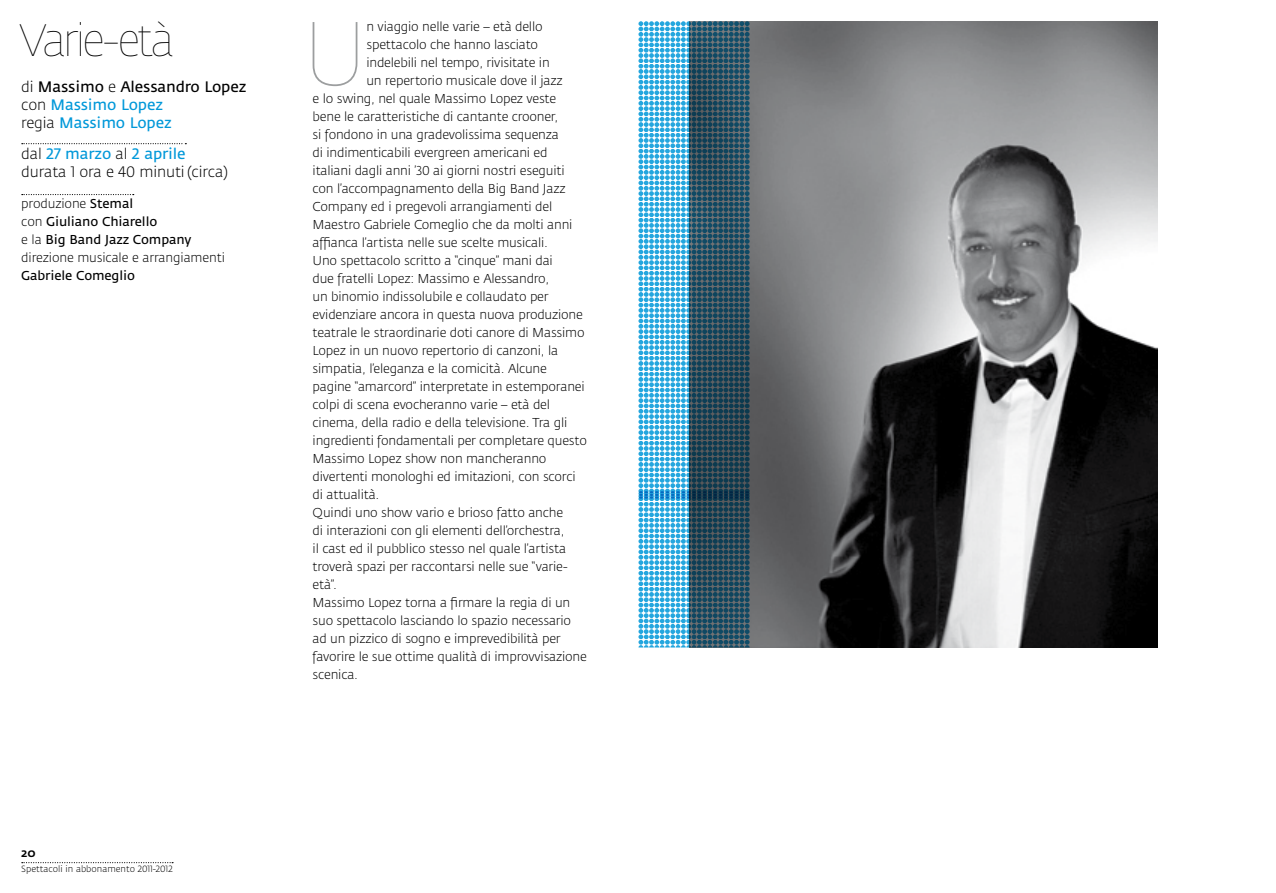
<style>
.page{position:relative;width:1276px;height:893px;background:#fff}
.page>*{position:absolute;margin:0;border:0;box-sizing:border-box;transform-origin:0 0}
.t1{font:89.1px "Fe Sa Dis Hairline";color:#9c9e9f}
.t2{font:45px "Fe Sa Dis Hairline";letter-spacing:-.015em;color:#000}
.t3{font:15px/18px "Fedra Sans";letter-spacing:-.01em;color:#0098d9}
.t4{font:300 15px/18px "Fedra Sans";letter-spacing:-.01em;color:#000}
.t5{font:300 12.75px/18px "Fedra Sans";letter-spacing:-.015em;color:#000}
.t6{font:12.75px "Fedra Sans";letter-spacing:-.01em;color:#000}
.t7{font:12px "Fedra Sans Medium SC";color:#000}
.t8{font:300 9px "Fedra Sans";color:#000}
.s1{font-weight:300;color:#000}
.s2{color:#000}
.s3{font-weight:400;color:#0098d9}
.s4{font-weight:400}
</style>
<div class="page">
<svg style="left:22px;top:862px;width:151px;height:1px"></svg>
<svg style="left:22px;top:143px;width:164px;height:1px"></svg>
<svg style="left:22px;top:194px;width:112px;height:1px"></svg>
<img style="left:749px;top:21px;width:408px;height:626px">
<svg style="left:638px;top:21px;width:111px;height:470px;background:#4f879f"></svg>
<svg style="left:638px;top:491px;width:111px;height:156px;background:#4d849d"></svg>
<h2 class="t2" style="left:21px;top:16px;width:154px">Varie-età</h2>
<p class="t3" style="left:21px;top:79px;width:227px"><span class="s1">di</span> <span class="s2">Massimo</span> <span class="s1">e</span> <span class="s2">Alessandro Lopez </span><span class="s1">con</span> Massimo Lopez<br><span class="s1">regia</span> Massimo Lopez</p>
<p class="t4" style="left:21px;top:145px;width:208px">dal <span class="s3">27 marzo</span> al <span class="s3">2 aprile </span>durata 1 ora e 40 minuti (circa)</p>
<p class="t5" style="left:21px;top:195px;width:205px">produzione <span class="s4">Stemal<br></span>con <span class="s4">Giuliano Chiarello<br></span>e la <span class="s4">Big Band Jazz Company </span>direzione musicale e arrangiamenti</p>
<p class="t6" style="left:21px;top:268px;width:115px">Gabriele Comeglio</p>
<h1 class="t1" style="left:305px;top:4px;width:61px">U</h1>
<p class="t5" style="left:366px;top:18px;width:178px">n viaggio nelle varie – età dello</p>
<p class="t5" style="left:366px;top:36px;width:173px">spettacolo che hanno lasciato</p>
<p class="t5" style="left:366px;top:54px;width:185px">indelebili nel tempo, rivisitate in</p>
<p class="t5" style="left:366px;top:72px;width:198px">un repertorio musicale dove il jazz</p>
<p class="t5" style="left:313px;top:90px;width:245px">e lo swing, nel quale Massimo Lopez veste</p>
<p class="t5" style="left:313px;top:108px;width:247px">bene le caratteristiche di cantante crooner,</p>
<p class="t5" style="left:313px;top:126px;width:248px">si fondono in una gradevolissima sequenza</p>
<p class="t5" style="left:313px;top:144px;width:236px">di indimenticabili evergreen americani ed</p>
<p class="t5" style="left:313px;top:162px;width:253px">italiani dagli anni ’30 ai giorni nostri eseguiti</p>
<p class="t5" style="left:313px;top:180px;width:254px">con l’accompagnamento della Big Band Jazz</p>
<p class="t5" style="left:313px;top:198px;width:241px">Company ed i pregevoli arrangiamenti del</p>
<p class="t5" style="left:313px;top:216px;width:261px">Maestro Gabriele Comeglio che da molti anni</p>
<p class="t5" style="left:313px;top:234px;width:237px">affianca l’artista nelle sue scelte musicali.</p>
<p class="t5" style="left:313px;top:252px;width:242px">Uno spettacolo scritto a “cinque” mani dai</p>
<p class="t5" style="left:313px;top:270px;width:238px">due fratelli Lopez: Massimo e Alessandro,</p>
<p class="t5" style="left:313px;top:288px;width:237px">un binomio indissolubile e collaudato per</p>
<p class="t5" style="left:313px;top:306px;width:272px">evidenziare ancora in questa nuova produzione</p>
<p class="t5" style="left:313px;top:324px;width:273px">teatrale le straordinarie doti canore di Massimo</p>
<p class="t5" style="left:313px;top:342px;width:247px">Lopez in un nuovo repertorio di canzoni, la</p>
<p class="t5" style="left:313px;top:360px;width:236px">simpatia, l’eleganza e la comicità. Alcune</p>
<p class="t5" style="left:313px;top:378px;width:274px">pagine “amarcord” interpretate in estemporanei</p>
<p class="t5" style="left:313px;top:396px;width:239px">colpi di scena evocheranno varie – età del</p>
<p class="t5" style="left:313px;top:414px;width:256px">cinema, della radio e della televisione. Tra gli</p>
<p class="t5" style="left:313px;top:432px;width:276px">ingredienti fondamentali per completare questo</p>
<p class="t5" style="left:313px;top:450px;width:235px">Massimo Lopez show non mancheranno</p>
<p class="t5" style="left:313px;top:468px;width:265px">divertenti monologhi ed imitazioni, con scorci</p>
<p class="t5" style="left:313px;top:486px;width:68px">di attualità.</p>
<p class="t5" style="left:313px;top:504px;width:252px">Quindi uno show vario e brioso fatto anche</p>
<p class="t5" style="left:313px;top:522px;width:253px">di interazioni con gli elementi dell’orchestra,</p>
<p class="t5" style="left:313px;top:540px;width:255px">il cast ed il pubblico stesso nel quale l’artista</p>
<p class="t5" style="left:313px;top:558px;width:257px">troverà spazi per raccontarsi nelle sue “varie-</p>
<p class="t5" style="left:313px;top:576px;width:26px">età”.</p>
<p class="t5" style="left:313px;top:594px;width:259px">Massimo Lopez torna a firmare la regia di un</p>
<p class="t5" style="left:313px;top:612px;width:260px">suo spettacolo lasciando lo spazio necessario</p>
<p class="t5" style="left:313px;top:630px;width:250px">ad un pizzico di sogno e imprevedibilità per</p>
<p class="t5" style="left:313px;top:648px;width:276px">favorire le sue ottime qualità di improvvisazione</p>
<p class="t5" style="left:313px;top:666px;width:47px">scenica.</p>
<p class="t7" style="left:21px;top:846px;width:16px">20</p>
<p class="t8" style="left:21px;top:864px;width:153px">Spettacoli in abbonamento 2011-2012</p>
</div>
